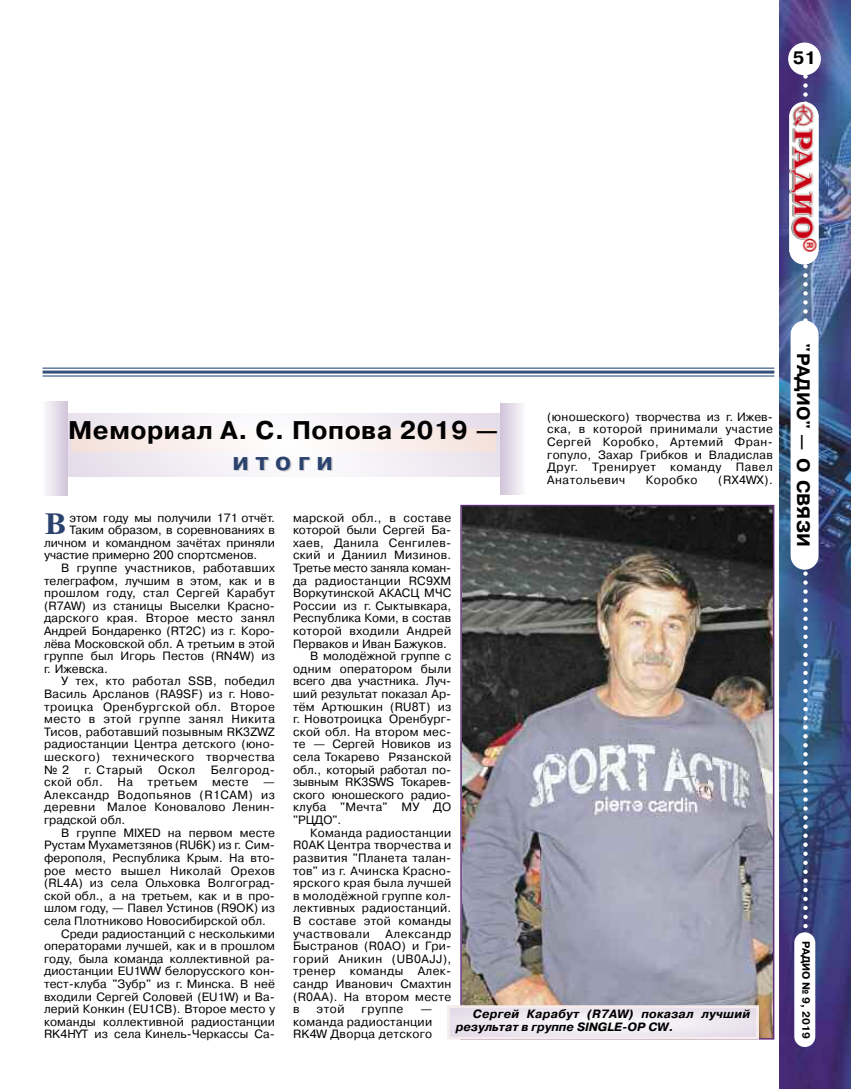
<style>
.page{position:relative;width:851px;height:1089px;background:#fff}
.page>*{position:absolute;margin:0;border:0;box-sizing:border-box;transform-origin:0 0}
.t1{font:700 29.4px "Newton C";color:#2b426e;scale:1.1 1}
.t2{font:700 25.5px "Pragmatica C";letter-spacing:.02em;color:#000}
.t3{font:700 25.5px "Pragmatica C";letter-spacing:.26em;color:#2b426e}
.t4{font:700 18px "Pragmatica C";letter-spacing:.005em;color:#000}
.t5{font:12px/12.6px "Pragmatica C";letter-spacing:.015em;color:#000;text-align:justify}
.t6{font:12px "Pragmatica C";letter-spacing:.04em;color:#000}
.t7{font:italic 700 12px/12.6px "Pragmatica C";letter-spacing:.025em;color:#000}
.t8{font:12px "Pragmatica C";letter-spacing:-.01em;color:#000}
.t9{font:12px "Pragmatica C";letter-spacing:.045em;color:#000}
.t10{font:700 10.5px "Pragmatica C";color:#000}
</style>
<div class="page">
<img style="left:779px;top:0;width:71px;height:1089px">
<svg style="left:802px;top:75px;width:5px;height:857px"></svg>
<div style="left:794px;top:932px;width:21px;height:115px;background:#fff;border-radius:10px"></div>
<div style="left:788px;top:43px;width:32px;height:32px;background:#fff;border-radius:50%"></div>
<div style="left:790px;top:320px;width:28px;height:249px;background:#fff;border-radius:14px"></div>
<div style="left:789px;top:102px;width:29px;height:162px;background:#fff;border-radius:15px"></div>
<img style="left:789px;top:103px;width:29px;height:148px">
<hr style="left:43px;top:367px;width:731px;height:2px;background:#33517b">
<hr style="left:43px;top:370px;width:731px;height:3px;background:#33517b">
<hr style="left:43px;top:375px;width:731px;height:1px;background:#33517b">
<div style="left:43px;top:401px;width:24px;height:95px;background:linear-gradient(to right,#fbfafc,#d5c9dd)"></div>
<svg style="left:43px;top:413px;width:457px;height:64px"></svg>
<svg style="left:71px;top:428px;width:424px;height:24px"></svg>
<div style="left:500px;top:403px;width:24px;height:92px;background:linear-gradient(to right,#d2c4d9,#f7f5f9)"></div>
<img style="left:463px;top:508px;width:308px;height:528px">
<div style="left:460px;top:505px;width:314px;height:534px;border:2px solid #5f2e7a"></div>
<svg style="left:451px;top:1009px;width:303px;height:26px"></svg>
<div style="left:447px;top:1005px;width:311px;height:34px;border:3px solid #f5ebea"></div>
<h3 class="t4" style="left:792px;top:47px;width:25px">51</h3>
<h2 class="t2" style="left:68px;top:415px;width:431px">Мемориал А. С. Попова 2019 —</h2>
<h2 class="t3" style="left:232px;top:446px;width:102px">итоги</h2>
<p class="t5" style="left:547px;top:410px;width:227px">(юношеского) творчества из г. Ижев&shy;ска, в которой принимали участие Сергей Коробко, Артемий Фран&shy;гопуло, Захар Грибков и Владислав Друг. Тренирует команду Павел Анатольевич</p>
<p class="t6" style="left:645px;top:472px;width:53px">Коробко</p>
<p class="t5" style="left:718px;top:473px;width:56px">(RX4WX).</p>
<h1 class="t1" style="left:44px;top:507px;width:22px">В</h1>
<p class="t5" style="left:69px;top:511px;width:207px">этом году мы получили 171 отчёт.</p>
<p class="t5" style="left:69px;top:523px;width:207px">Таким образом, в соревнованиях в</p>
<p class="t5" style="left:44px;top:536px;width:232px">личном и командном зачётах приняли</p>
<p class="t5" style="left:44px;top:549px;width:215px">участие примерно 200 спортсменов.</p>
<p class="t5" style="left:61px;top:561px;width:215px">В группе участников, работавших</p>
<p class="t5" style="left:44px;top:574px;width:232px">телеграфом, лучшим в этом, как и в</p>
<p class="t5" style="left:44px;top:586px;width:232px">прошлом году, стал Сергей Карабут</p>
<p class="t5" style="left:44px;top:599px;width:232px">(R7AW) из станицы Выселки Красно-</p>
<p class="t5" style="left:44px;top:612px;width:232px">дарского края. Второе место занял</p>
<p class="t5" style="left:44px;top:624px;width:232px">Андрей Бондаренко (RT2C) из г. Коро-</p>
<p class="t5" style="left:44px;top:637px;width:232px">лёва Московской обл. А третьим в этой</p>
<p class="t5" style="left:44px;top:649px;width:232px">группе был Игорь Пестов (RN4W) из</p>
<p class="t5" style="left:44px;top:662px;width:65px">г. Ижевска.</p>
<p class="t5" style="left:61px;top:675px;width:215px">У тех, кто работал SSB, победил</p>
<p class="t5" style="left:44px;top:687px;width:232px">Василь Арсланов (RA9SF) из г. Ново-</p>
<p class="t6" style="left:44px;top:699px;width:232px">троицка Оренбургской обл. Второе</p>
<p class="t6" style="left:44px;top:712px;width:232px">место в этой группе занял Никита</p>
<p class="t5" style="left:44px;top:725px;width:232px">Тисов, работавший позывным RK3ZWZ</p>
<p class="t5" style="left:44px;top:738px;width:232px">радиостанции Центра детского (юно-</p>
<p class="t6" style="left:44px;top:750px;width:232px">шеского) технического творчества</p>
<p class="t5" style="left:44px;top:763px;width:27px">№ 2</p>
<p class="t5" style="left:84px;top:763px;width:60px">г. Старый</p>
<p class="t5" style="left:158px;top:763px;width:39px">Оскол</p>
<p class="t5" style="left:44px;top:763px;width:232px;text-indent:167px">Белгород&shy;ской обл. На третьем месте — Александр Водопьянов (R1CAM) из деревни Малое Коновалово Ленин&shy;градской обл.</p>
<p class="t5" style="left:61px;top:826px;width:215px">В группе MIXED на первом месте</p>
<p class="t5" style="left:44px;top:838px;width:232px">Рустам Мухаметзянов (RU6K) из г. Сим-</p>
<p class="t5" style="left:44px;top:851px;width:232px">ферополя, Республика Крым. На вто-</p>
<p class="t5" style="left:44px;top:864px;width:232px">рое место вышел Николай Орехов</p>
<p class="t5" style="left:44px;top:876px;width:232px">(RL4A) из села Ольховка Волгоград-</p>
<p class="t5" style="left:44px;top:889px;width:232px">ской обл., а на третьем, как и в про-</p>
<p class="t5" style="left:44px;top:901px;width:232px">шлом году, — Павел Устинов (R9OK) из</p>
<p class="t5" style="left:44px;top:914px;width:223px">села Плотниково Новосибирской обл.</p>
<p class="t5" style="left:61px;top:927px;width:215px">Среди радиостанций с несколькими</p>
<p class="t5" style="left:44px;top:939px;width:232px">операторами лучшей, как и в прошлом</p>
<p class="t5" style="left:44px;top:952px;width:232px">году, была команда коллективной ра-</p>
<p class="t5" style="left:44px;top:964px;width:232px">диостанции EU1WW белорусского кон-</p>
<p class="t5" style="left:44px;top:977px;width:232px">тест-клуба "Зубр" из г. Минска. В неё</p>
<p class="t5" style="left:44px;top:990px;width:232px">входили Сергей Соловей (EU1W) и Ва-</p>
<p class="t5" style="left:44px;top:1002px;width:232px">лерий Конкин (EU1CB). Второе место у</p>
<p class="t5" style="left:44px;top:1015px;width:232px">команды коллективной радиостанции</p>
<p class="t5" style="left:44px;top:1027px;width:232px">RK4HYT из села Кинель-Черкассы Са-</p>
<p class="t5" style="left:293px;top:511px;width:160px">марской обл., в составе</p>
<p class="t5" style="left:293px;top:523px;width:160px">которой были Сергей Ба-</p>
<p class="t5" style="left:293px;top:536px;width:160px">хаев, Данила Сенгилев-</p>
<p class="t5" style="left:293px;top:549px;width:160px">ский и Даниил Мизинов.</p>
<p class="t8" style="left:293px;top:561px;width:160px">Третье место заняла коман-</p>
<p class="t5" style="left:293px;top:574px;width:160px">да радиостанции RC9XM</p>
<p class="t5" style="left:293px;top:586px;width:160px">Воркутинской АКАСЦ МЧС</p>
<p class="t5" style="left:293px;top:599px;width:160px">России из г. Сыктывкара,</p>
<p class="t5" style="left:293px;top:612px;width:160px">Республика Коми, в состав</p>
<p class="t5" style="left:293px;top:624px;width:160px">которой входили Андрей</p>
<p class="t5" style="left:293px;top:637px;width:155px">Перваков и Иван Бажуков.</p>
<p class="t5" style="left:310px;top:649px;width:143px">В молодёжной группе с</p>
<p class="t5" style="left:293px;top:662px;width:160px">одним оператором были</p>
<p class="t5" style="left:293px;top:675px;width:160px">всего два участника. Луч-</p>
<p class="t5" style="left:293px;top:687px;width:160px">ший результат показал Ар-</p>
<p class="t5" style="left:293px;top:700px;width:160px">тём Артюшкин (RU8T) из</p>
<p class="t5" style="left:293px;top:712px;width:160px">г. Новотроицка Оренбург-</p>
<p class="t5" style="left:293px;top:725px;width:160px">ской обл. На втором мес-</p>
<p class="t5" style="left:293px;top:738px;width:160px">те — Сергей Новиков из</p>
<p class="t5" style="left:293px;top:750px;width:160px">села Токарево Рязанской</p>
<p class="t5" style="left:293px;top:763px;width:160px">обл., который работал по-</p>
<p class="t5" style="left:293px;top:775px;width:160px">зывным RK3SWS Токарев-</p>
<p class="t5" style="left:293px;top:788px;width:160px">ского юношеского радио-</p>
<p class="t5" style="left:293px;top:801px;width:160px">клуба "Мечта" МУ ДО</p>
<p class="t5" style="left:293px;top:813px;width:50px">"РЦДО".</p>
<p class="t5" style="left:310px;top:826px;width:143px">Команда радиостанции</p>
<p class="t5" style="left:293px;top:838px;width:160px">R0AK Центра творчества и</p>
<p class="t5" style="left:293px;top:851px;width:160px">развития "Планета талан-</p>
<p class="t5" style="left:293px;top:864px;width:160px">тов" из г. Ачинска Красно-</p>
<p class="t5" style="left:293px;top:876px;width:160px">ярского края была лучшей</p>
<p class="t5" style="left:293px;top:889px;width:160px">в молодёжной группе кол-</p>
<p class="t5" style="left:293px;top:901px;width:160px">лективных радиостанций.</p>
<p class="t5" style="left:293px;top:914px;width:160px">В составе этой команды</p>
<p class="t9" style="left:293px;top:926px;width:78px">участвовали</p>
<p class="t5" style="left:293px;top:927px;width:160px;text-indent:92px">Александр Быстранов (R0AO) и Гри&shy;горий Аникин (UB0AJJ), тренер команды Алек&shy;сандр Иванович Смахтин (R0AA). На втором месте в</p>
<p class="t5" style="left:316px;top:1002px;width:30px">этой</p>
<p class="t5" style="left:361px;top:1002px;width:43px">группе</p>
<p class="t7" style="left:456px;top:1007px;width:296px;text-indent:17px">Сергей Карабут (R7AW) показал лучший результат в группе SINGLE-OP CW.</p>
<p class="t5" style="left:293px;top:1002px;width:141px;text-indent:127px">— команда радиостанции RK4W Дворца детского</p>
<h3 class="t4" style="left:813px;top:343px;width:205px;rotate:90deg">"РАДИО" — О СВЯЗИ</h3>
<p class="t10" style="left:812px;top:941px;width:99px;rotate:90deg">РАДИО № 9, 2019</p>
</div>
